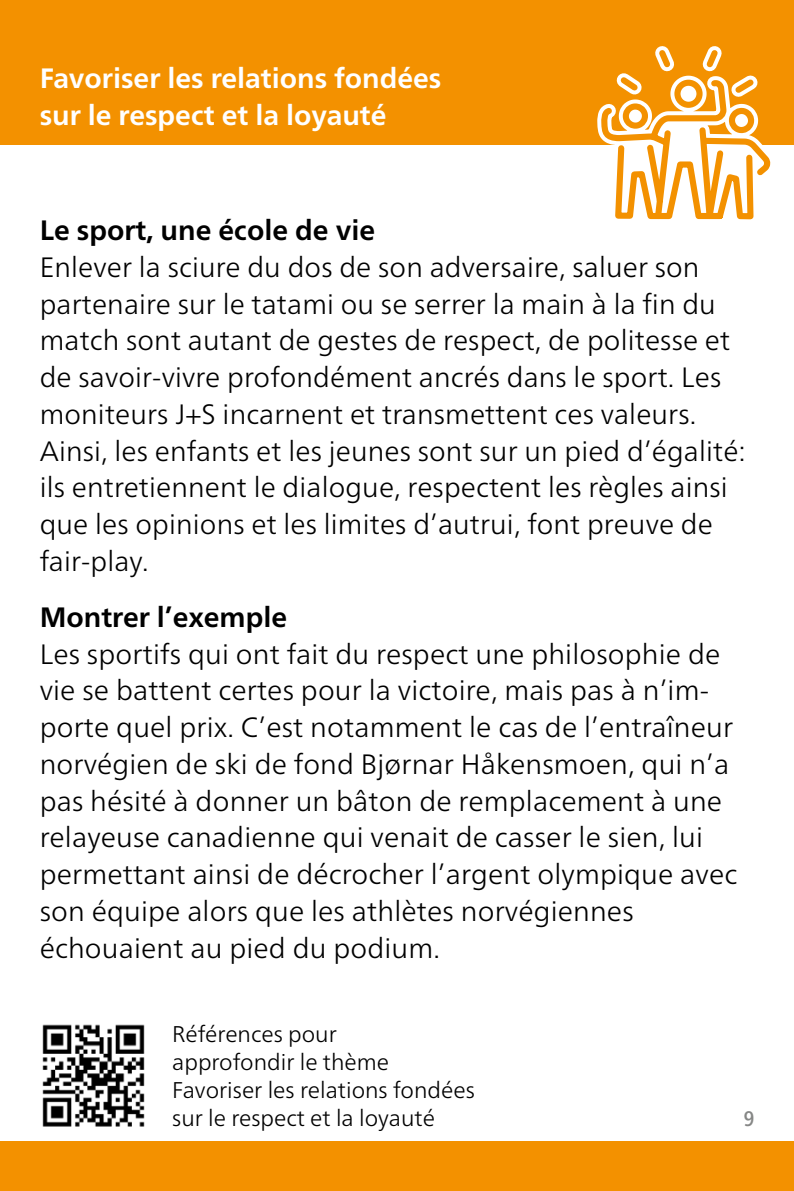
<style>
.page{position:relative;width:794px;height:1191px;background:#fff}
.page>*{position:absolute;margin:0;border:0;box-sizing:border-box;transform-origin:0 0}
._03_Grundtext{font:300 28px/36.8px "Frutiger Neue LT Pro";letter-spacing:.005em;color:#000}
._02_1_Untertitel_wei{font:700 28px/36.8px "Frutiger Neue LT Pro";color:#fff}
._02_Untertitel{font:700 28px "Frutiger Neue LT Pro";color:#000}
._03_Grundtext-2{font:300 22.75px/28px "Frutiger Neue LT Pro";color:#000}
.t1{font:500 condensed 21px "Frutiger Neue LT Pro";color:#868786}
</style>
<div class="page">
<div style="left:0;top:0;width:794px;height:145px;background:#f39100"></div>
<svg style="left:597px;top:46px;width:174px;height:174px"></svg>
<div style="left:0;top:1141px;width:794px;height:50px;background:#f39100"></div>
<img style="left:42px;top:1024px;width:103px;height:103px">
<p class="_02_1_Untertitel_wei" style="left:40px;top:60px;width:403px">Favoriser les relations fondées sur le respect et la loyauté</p>
<p class="_02_Untertitel" style="left:40px;top:214px;width:337px">Le sport, une école de vie</p>
<p class="_03_Grundtext" style="left:40px;top:248px;width:707px">Enlever la sciure du dos de son adversaire, saluer son partenaire sur le tatami ou se serrer la main à la fin du match sont autant de gestes de respect, de politesse et de savoir-vivre profondément ancrés dans le sport. Les moniteurs J+S incarnent et transmettent ces valeurs.<br>Ainsi, les enfants et les jeunes sont sur un pied d’égalité: ils entretiennent le dialogue, respectent les règles ainsi que les opinions et les limites d’autrui, font preuve de fair-play.</p>
<p class="_02_Untertitel" style="left:40px;top:600px;width:249px">Montrer l’exemple</p>
<p class="_03_Grundtext" style="left:40px;top:635px;width:699px">Les sportifs qui ont fait du respect une philosophie de vie se battent certes pour la victoire, mais pas à n’im&shy;porte quel prix. C’est notamment le cas de l’entraîneur norvégien de ski de fond Bjørnar Håkensmoen, qui n’a pas hésité à donner un bâton de remplacement à une relayeuse canadienne qui venait de casser le sien, lui permettant ainsi de décrocher l’argent olympique avec son équipe alors que les athlètes norvégiennes échouaient au pied du podium.</p>
<p class="_03_Grundtext-2" style="left:172px;top:1020px;width:218px">Références pour approfondir le thème</p>
<p class="_03_Grundtext-2" style="left:172px;top:1076px;width:304px">Favoriser les relations fondées sur le respect et la loyauté</p>
<p class="t1" style="left:743px;top:1106px;width:12px">9</p>
</div>
